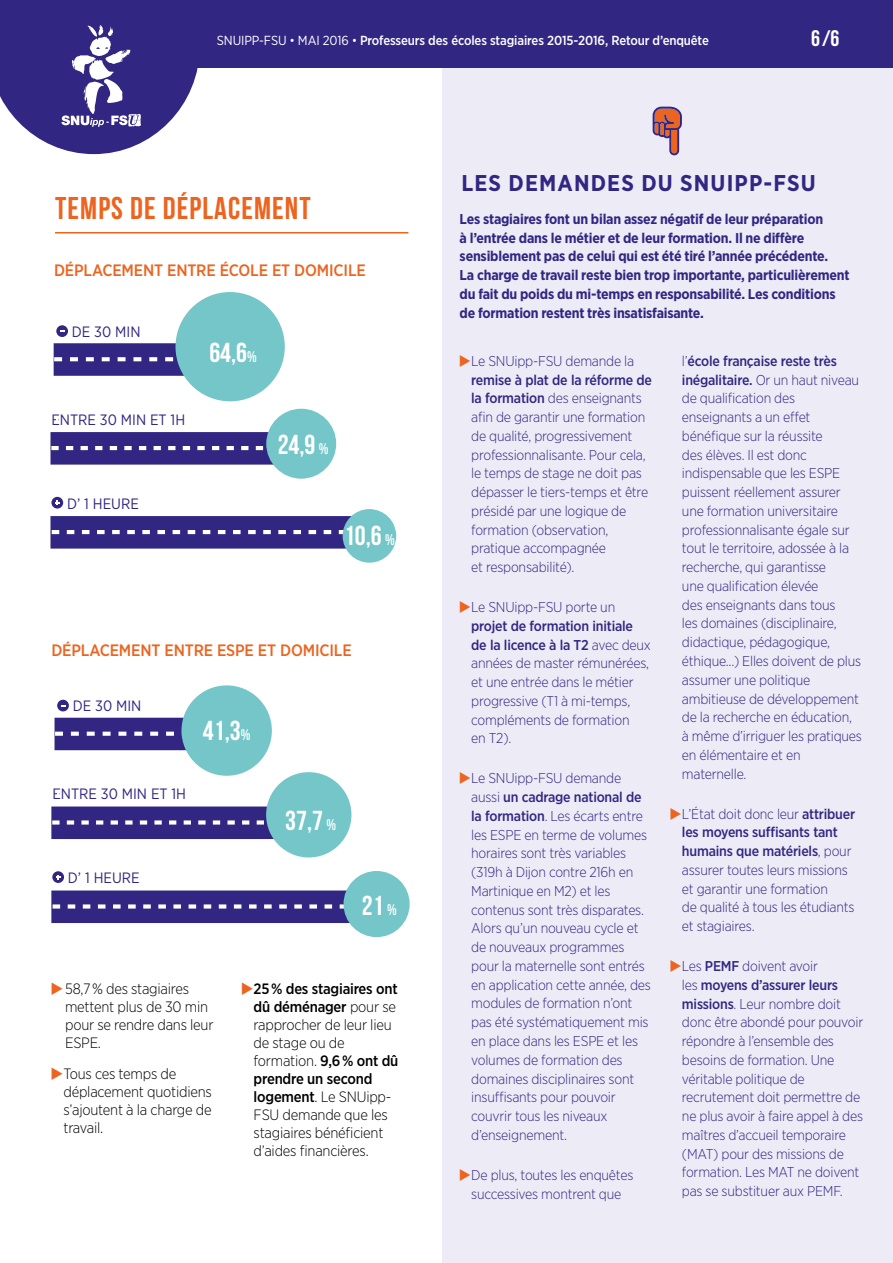
<style>
.page{position:relative;width:893px;height:1263px;background:#fff}
.page>*{position:absolute;margin:0;border:0;box-sizing:border-box;transform-origin:0 0}
.t1{font:31.5px "Bebas Neue";letter-spacing:.035em;color:#ec641f}
.t2{font:27.45px "Bebas Neue";color:#fff}
.t3{font:700 22.8px "Gotham Narrow";letter-spacing:.05em;color:#312783}
.t4{font:22.5px "Bebas Neue";color:#fff}
.t5{font:500 16.5px "Gotham Narrow";letter-spacing:-.01em;color:#ec641f}
.t6{font:300 15px/18px "Gotham Narrow";letter-spacing:-.015em;color:#000}
.t7{font:15px "Gotham Narrow";color:#312783}
.t8{font:300 14.25px/18.8px "Gotham Narrow";letter-spacing:-.015em;color:#312783}
.t9{font:700 14.25px/18.8px "Gotham Narrow";letter-spacing:-.015em;color:#312783}
.t10{font:500 13.2px "Gotham Narrow";letter-spacing:-.01em;color:#fff}
.s1{font-weight:400}
.s2{font-weight:300}
.s3{font-size:15.45px}
.s4{color:#ec641f}
.s5{font-weight:500}
</style>
<div class="page">
<div style="left:0;top:0;width:893px;height:68px;background:#312783"></div>
<svg style="left:0;top:24px;width:198px;height:130px"></svg>
<hr style="left:55px;top:232px;width:353px;height:1px;background:#ec641f">
<div style="left:54px;top:343px;width:134px;height:33px;background:#312783"></div>
<div style="left:55px;top:718px;width:134px;height:32px;background:#312783"></div>
<svg style="left:54px;top:357px;width:120px;height:4px"></svg>
<svg style="left:55px;top:732px;width:119px;height:4px"></svg>
<div style="left:175px;top:292px;width:110px;height:109px;background:#74c6c9;border-radius:50%"></div>
<div style="left:181px;top:685px;width:91px;height:91px;background:#74c6c9;border-radius:50%"></div>
<svg style="left:56px;top:325px;width:12px;height:12px"></svg>
<svg style="left:57px;top:700px;width:12px;height:11px"></svg>
<div style="left:50px;top:516px;width:310px;height:33px;background:#312783"></div>
<div style="left:51px;top:890px;width:310px;height:33px;background:#312783"></div>
<div style="left:50px;top:432px;width:227px;height:33px;background:#312783"></div>
<div style="left:51px;top:806px;width:227px;height:33px;background:#312783"></div>
<svg style="left:52px;top:530px;width:292px;height:4px"></svg>
<svg style="left:53px;top:904px;width:290px;height:4px"></svg>
<svg style="left:51px;top:446px;width:213px;height:4px"></svg>
<svg style="left:52px;top:820px;width:215px;height:4px"></svg>
<div style="left:343px;top:509px;width:53px;height:54px;background:#74c6c9;border-radius:50%"></div>
<div style="left:343px;top:871px;width:67px;height:66px;background:#74c6c9;border-radius:50%"></div>
<div style="left:266px;top:409px;width:70px;height:70px;background:#74c6c9;border-radius:50%"></div>
<div style="left:266px;top:772px;width:85px;height:85px;background:#74c6c9;border-radius:50%"></div>
<div style="left:51px;top:497px;width:12px;height:11px;background:#312783;border-radius:50%"></div>
<svg style="left:55px;top:500px;width:5px;height:5px"></svg>
<div style="left:52px;top:871px;width:12px;height:12px;background:#312783;border-radius:50%"></div>
<svg style="left:56px;top:875px;width:5px;height:4px"></svg>
<div style="left:442px;top:68px;width:451px;height:1195px;background:#edebf6"></div>
<svg style="left:653px;top:107px;width:29px;height:48px"></svg>
<p class="t10" style="left:217px;top:32px;width:493px"><span class="s1">SNUIPP-FSU</span> <span class="s2">•</span> <span class="s1">MAI 2016</span> <span class="s2">•</span> Professeurs des écoles stagiaires 2015-2016, Retour d’enquête</p>
<h3 class="t4" style="left:811px;top:26px;width:30px">6/6</h3>
<h1 class="t1" style="left:55px;top:191px;width:257px">TEMPS DE DÉPLACEMENT</h1>
<p class="t5" style="left:54px;top:259px;width:313px">DÉPLACEMENT ENTRE ÉCOLE ET DOMICILE</p>
<p class="t7" style="left:72px;top:322px;width:70px">DE 30 MIN</p>
<p class="t7" style="left:51px;top:410px;width:135px">ENTRE 30 MIN ET 1H</p>
<p class="t7" style="left:67px;top:494px;width:73px">D’ 1 HEURE</p>
<h2 class="t2" style="left:209px;top:337px;width:49px">64,6<span class="s3">%</span></h2>
<h2 class="t2" style="left:278px;top:429px;width:52px">24,9 <span class="s3">%</span></h2>
<h2 class="t2" style="left:344px;top:520px;width:52px">10,6 <span class="s3">%</span></h2>
<p class="t5" style="left:51px;top:639px;width:302px">DÉPLACEMENT ENTRE ESPE ET DOMICILE</p>
<p class="t7" style="left:73px;top:697px;width:70px">DE 30 MIN</p>
<p class="t7" style="left:52px;top:784px;width:135px">ENTRE 30 MIN ET 1H</p>
<h2 class="t2" style="left:203px;top:716px;width:49px">41,3<span class="s3">%</span></h2>
<p class="t7" style="left:68px;top:868px;width:73px">D’ 1 HEURE</p>
<h2 class="t2" style="left:285px;top:805px;width:52px">37,7 <span class="s3">%</span></h2>
<h2 class="t2" style="left:362px;top:891px;width:36px">21 <span class="s3">%</span></h2>
<p class="t6" style="left:65px;top:979px;width:150px;text-indent:-15px"><span class="s4">◆</span>58,7 % des stagiaires mettent plus de 30 min pour se rendre dans leur<br>ESPE.</p>
<p class="t6" style="left:63px;top:1064px;width:150px;text-indent:-13px"><span class="s4">◆</span>Tous ces temps de déplacement quotidiens s’ajoutent à la charge de travail.</p>
<p class="t6" style="left:254px;top:979px;width:146px;text-indent:-13px"><span class="s4">◆</span><span class="s5">25 % des stagiaires ont dû déménager</span> pour se rapprocher de leur lieu de stage ou de formation. <span class="s5">9,6 % ont dû prendre un second logement</span>. Le SNUipp-<br>FSU demande que les stagiaires bénéficient d’aides financières.</p>
<h3 class="t3" style="left:461px;top:168px;width:356px">LES DEMANDES DU SNUIPP-FSU</h3>
<p class="t9" style="left:460px;top:209px;width:391px">Les stagiaires font un bilan assez négatif de leur préparation<br>à l’entrée dans le métier et de leur formation. Il ne diffère sensiblement pas de celui qui est été tiré l’année précédente.<br>La charge de travail reste bien trop importante, particulièrement du fait du poids du mi-temps en responsabilité. Les conditions de formation restent très insatisfaisante.</p>
<p class="t8" style="left:471px;top:351px;width:182px;text-indent:-12px"><span class="s4">◆</span>Le SNUipp-FSU demande la <span class="s5">remise à plat de la réforme de la formation</span> des enseignants afin de garantir une formation de qualité, progressivement professionnalisante. Pour cela, le temps de stage ne doit pas dépasser le tiers-temps et être présidé par une logique de formation (observation, pratique accompagnée<br>et responsabilité).</p>
<p class="t8" style="left:471px;top:597px;width:181px;text-indent:-12px"><span class="s4">◆</span>Le SNUipp-FSU porte un <span class="s5">projet de formation initiale de la licence à la T2</span> avec deux années de master rémunérées, et une entrée dans le métier progressive (T1 à mi-temps, compléments de formation<br>en T2).</p>
<p class="t8" style="left:471px;top:769px;width:181px;text-indent:-12px"><span class="s4">◆</span>Le SNUipp-FSU demande aussi <span class="s5">un cadrage national de la formation</span>. Les écarts entre les ESPE en terme de volumes horaires sont très variables (319h à Dijon contre 216h en<br>Martinique en M2) et les contenus sont très disparates.<br>Alors qu’un nouveau cycle et de nouveaux programmes pour la maternelle sont entrés en application cette année, des modules de formation n’ont pas été systématiquement mis en place dans les ESPE et les volumes de formation des domaines disciplinaires sont insuffisants pour pouvoir couvrir tous les niveaux d’enseignement.</p>
<p class="t8" style="left:459px;top:1165px;width:176px;text-align:center"><span class="s4">◆</span>De plus, toutes les enquêtes successives montrent que</p>
<p class="t8" style="left:682px;top:351px;width:181px">l’<span class="s5">école française reste très inégalitaire.</span> Or un haut niveau de qualification des enseignants a un effet bénéfique sur la réussite<br>des élèves. Il est donc indispensable que les ESPE puissent réellement assurer une formation universitaire professionnalisante égale sur tout le territoire, adossée à la recherche, qui garantisse<br>une qualification élevée<br>des enseignants dans tous<br>les domaines (disciplinaire, didactique, pédagogique, éthique...) Elles doivent de plus assumer une politique ambitieuse de développement de la recherche en éducation, à même d’irriguer les pratiques en élémentaire et en maternelle.</p>
<p class="t8" style="left:682px;top:804px;width:175px;text-indent:-12px"><span class="s4">◆</span>L’État doit donc leur <span class="s5">attribuer les moyens suffisants tant humains que matériels</span>, pour assurer toutes leurs missions et garantir une formation<br>de qualité à tous les étudiants et stagiaires.</p>
<p class="t8" style="left:682px;top:956px;width:183px;text-indent:-12px"><span class="s4">◆</span>Les <span class="s5">PEMF</span> doivent avoir<br>les <span class="s5">moyens d’assurer leurs missions</span>. Leur nombre doit donc être abondé pour pouvoir répondre à l’ensemble des besoins de formation. Une véritable politique de recrutement doit permettre de ne plus avoir à faire appel à des maîtres d’accueil temporaire (MAT) pour des missions de formation. Les MAT ne doivent pas se substituer aux PEMF.</p>
</div>
